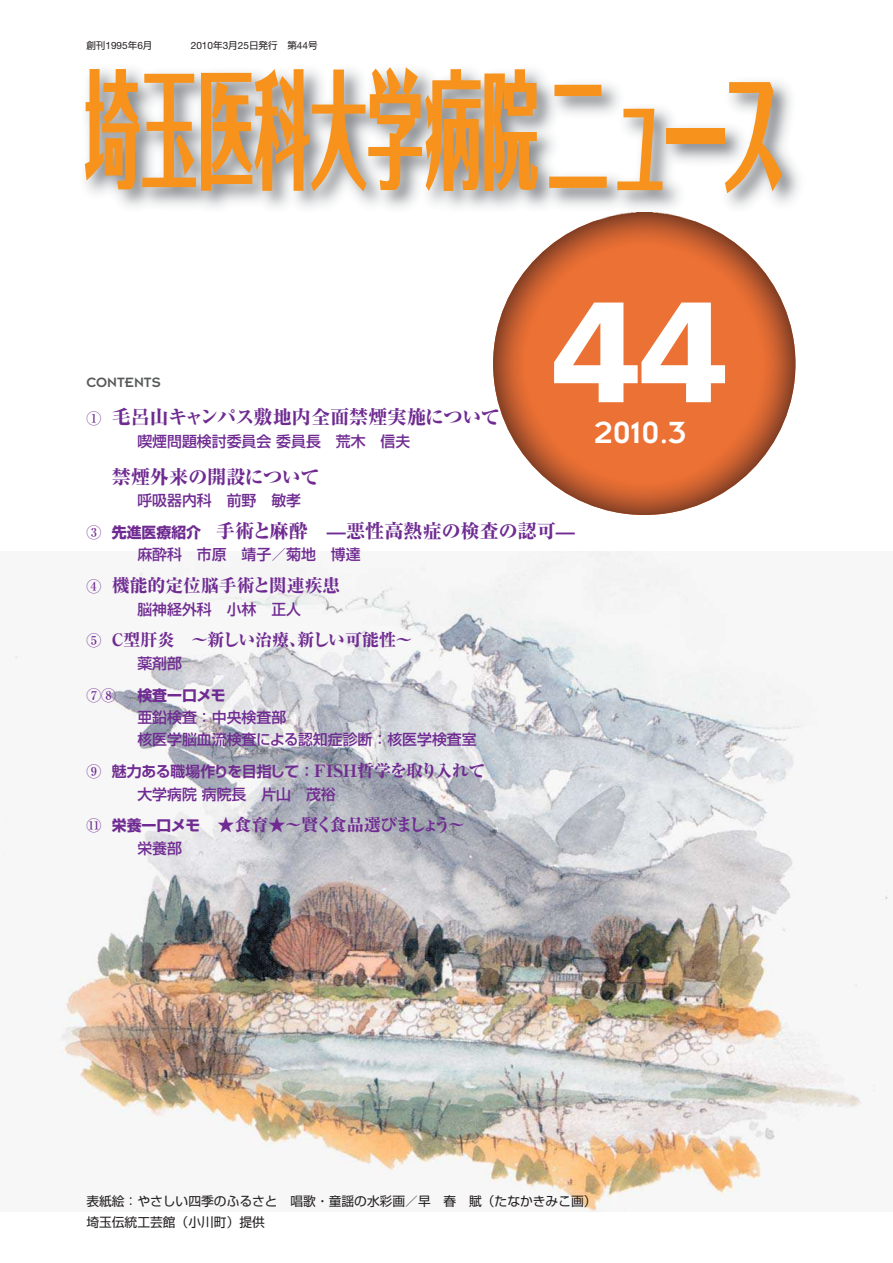
<style>
.page{position:relative;width:893px;height:1263px;background:#fff}
.page>*{position:absolute;margin:0;border:0;box-sizing:border-box;transform-origin:0 0}
.t1{font:900 142.8px "Frutiger LT Std";color:#fff}
.t2{font:33.6px "Insignia LT Std";color:#fff}
.t3{font:19.2px "Ryumin Pro Heavy Kanji";color:#6f2b91}
.t4{font:17.85px "Ryumin Pro Heavy Kanji";color:#6f2b91}
.t5{font:16.95px "Ryumin Pro Heavy Kanji";color:#6f2b91}
.t6{font:14.85px/22.4px "Shin Go Pro Medium Kanji";color:#6f2b91}
.t7{font:14.85px "Shin Go Pro De Bold Kanji";color:#6f2b91}
.t8{font:14.85px "Insignia LT Std";color:#58595b}
.t9{font:14.85px "Shin Go Pro Bold Kanji";color:#6f2b91}
.t10{font:14.85px "Ryumin Pro Medium Alpha Num";color:#6f2b91}
.t11{font:12.75px/21.8px "Shin Go Pro Regular Kanji";color:#231f20}
.t12{font:10.05px "Helvetica Neue LT Std";color:#231f20}
.s1{font-family:"Shin Go Pro Regular Kanji";font-size:9.6px}
.s2{font-family:"Ryumin Pro Medium Alpha Num";font-size:14.85px}
.s3{font-family:"Ryumin Pro Heavy Kana"}
.s4{font-family:"Shin Go Pro Bold Kanji";font-size:14.85px}
.s5{font-family:"Ryumin Pro Heavy Proportional"}
.s6{font-family:"Ryumin Pro Heavy Alphabetic"}
.s7{font-family:"Shin Go Pro Bold Kana"}
.s8{font-family:"Shin Go Pro Medium Kana"}
.s9{font-family:"Ryumin Pro Medium Alpha Num"}
.s10{font-family:"Shin Go Pro De Bold Kana"}
.s11{font-family:"Ryumin Pro Heavy Proportional";font-size:16.95px}
.s12{font-family:"Ryumin Pro Heavy Kanji";font-size:16.95px}
.s13{font-family:"Ryumin Pro Heavy Kana";font-size:16.95px}
.s14{font-family:"Shin Go Pro Bold Kana";font-size:14.85px}
.s15{font-family:"Shin Go Pro Regular Kana"}
</style>
<div class="page">
<img style="left:11px;top:552px;width:877px;height:660px">
<img style="left:493px;top:213px;width:302px;height:302px;border-radius:50%">
<img style="left:84px;top:73px;width:715px;height:140px">
<img style="left:598px;top:213px;width:93px;height:7px">
<svg style="left:85px;top:67px;width:453px;height:124px;background:#deaf76"></svg>
<svg style="left:549px;top:85px;width:58px;height:103px"></svg>
<svg style="left:617px;top:109px;width:45px;height:81px"></svg>
<div style="left:666px;top:128px;width:59px;height:15px;background:#f7931d"></div>
<svg style="left:725px;top:82px;width:57px;height:111px"></svg>
<svg style="left:130px;top:1197px;width:2px;height:8px"></svg>
<svg style="left:406px;top:1195px;width:11px;height:11px"></svg>
<svg style="left:490px;top:1195px;width:4px;height:12px"></svg>
<svg style="left:584px;top:1195px;width:4px;height:12px"></svg>
<svg style="left:272px;top:552px;width:13px;height:9px"></svg>
<svg style="left:175px;top:638px;width:32px;height:9px"></svg>
<svg style="left:290px;top:643px;width:4px;height:4px"></svg>
<svg style="left:397px;top:638px;width:14px;height:4px"></svg>
<svg style="left:203px;top:713px;width:2px;height:9px"></svg>
<svg style="left:379px;top:735px;width:2px;height:9px"></svg>
<svg style="left:306px;top:767px;width:2px;height:9px"></svg>
<svg style="left:286px;top:823px;width:15px;height:4px"></svg>
<svg style="left:449px;top:823px;width:15px;height:4px"></svg>
<p class="t12" style="left:86px;top:40px;width:68px"><span class="s1">創刊</span>1995<span class="s1">年</span>6<span class="s1">月</span></p>
<p class="t12" style="left:191px;top:40px;width:128px">2010<span class="s1">年</span>3<span class="s1">月</span>25<span class="s1">日発行 第</span>44<span class="s1">号</span></p>
<h1 class="t1" style="left:553px;top:269px;width:176px">44</h1>
<h2 class="t2" style="left:594px;top:411px;width:94px">2010.3</h2>
<p class="t8" style="left:86px;top:373px;width:76px">CONTENTS</p>
<p class="t3" style="left:86px;top:407px;width:415px"><span class="s2">①</span> 毛呂山<span class="s3">キャンパス</span>敷地内全面禁煙実施<span class="s3">について</span></p>
<p class="t6" style="left:137px;top:430px;width:274px">喫煙問題検討委員会委員長 荒木 信夫</p>
<p class="t3" style="left:112px;top:467px;width:209px">禁煙外来<span class="s3">の</span>開設<span class="s3">について</span></p>
<p class="t6" style="left:137px;top:489px;width:165px">呼吸器内科 前野 敏孝</p>
<p class="t3" style="left:86px;top:521px;width:490px"><span class="s2">③</span> <span class="s4">先進医療紹介</span> 手術<span class="s3">と</span>麻酔 <span class="s5">̶</span>悪性高熱症<span class="s3">の</span>検査<span class="s3">の</span>認可<span class="s5">̶</span></p>
<p class="t6" style="left:137px;top:543px;width:225px">麻酔科 市原 靖子 菊地 博達</p>
<p class="t4" style="left:86px;top:577px;width:256px"><span class="s2">④</span> 機能的定位脳手術<span class="s3">と</span>関連疾患</p>
<p class="t6" style="left:137px;top:598px;width:165px">脳神経外科 小林 正人</p>
<p class="t5" style="left:86px;top:632px;width:90px"><span class="s2">⑤</span> <span class="s6">Ｃ</span>型肝炎</p>
<p class="t5" style="left:208px;top:632px;width:190px">新<span class="s3">しい</span>治療新<span class="s3">しい</span>可能性</p>
<p class="t6" style="left:137px;top:652px;width:46px">薬剤部</p>
<p class="t10" style="left:86px;top:688px;width:31px">⑦⑧</p>
<p class="t9" style="left:137px;top:688px;width:90px">検査一口<span class="s7">メモ</span></p>
<p class="t6" style="left:137px;top:706px;width:341px">亜鉛検査 中央検査部<br>核医学脳血流検査<span class="s8">による</span>認知症診断 核医学検査室</p>
<p class="t7" style="left:86px;top:764px;width:400px"><span class="s9">⑨</span> 魅力<span class="s10">ある</span>職場作<span class="s10">りを</span>目指<span class="s10">して</span> <span class="s11">FISH</span><span class="s12">哲学</span><span class="s13">を</span><span class="s12">取</span><span class="s13">り</span><span class="s12">入</span><span class="s13">れて</span></p>
<p class="t6" style="left:137px;top:783px;width:200px">大学病院病院長 片山 茂裕</p>
<p class="t5" style="left:86px;top:816px;width:366px"><span class="s2">⑪</span> <span class="s4">栄養一口</span><span class="s14">メモ</span> ★食育★ 賢<span class="s3">く</span>食品選<span class="s3">びましょう</span></p>
<p class="t6" style="left:137px;top:837px;width:46px">栄養部</p>
<p class="t11" style="left:86px;top:1190px;width:499px">表紙絵 <span class="s15">やさしい</span>四季<span class="s15">のふるさと</span> 唱歌 童謡<span class="s15">の</span>水彩画 早 春 賦 <span class="s15">たなかきみこ</span>画埼玉伝統工芸館 小川町 提供</p>
</div>
